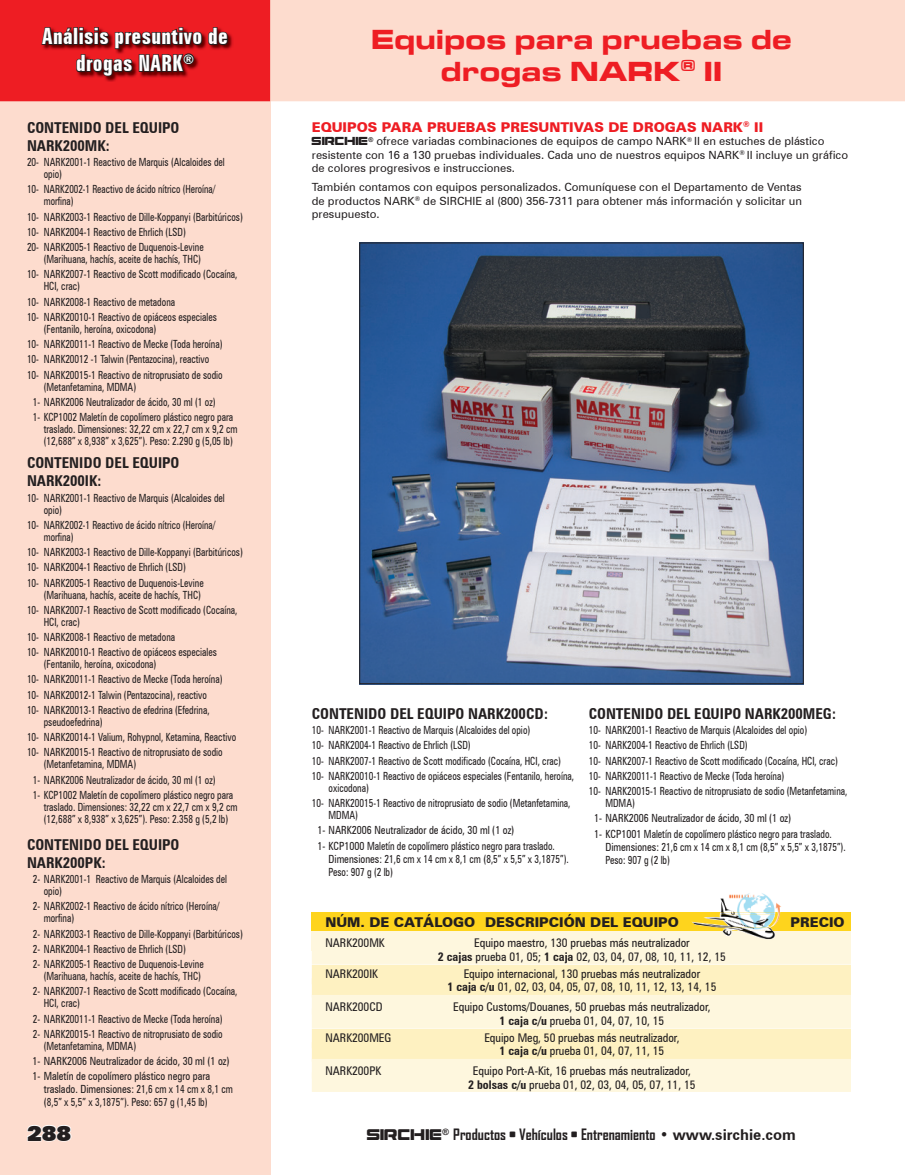
<style>
.page{position:relative;width:905px;height:1175px;background:#fff}
.page>*{position:absolute;margin:0;border:0;box-sizing:border-box;transform-origin:0 0}
.t1{font:28.5px/31.5px "Microgramma D Bold Exte";letter-spacing:.04em;color:#ee1d23;text-align:center;scale:.96 1}
.t2{font:700 extra-condensed 22.5px/27px "Zurich BT";letter-spacing:.02em;color:#fff;text-align:center}
.t3{font:900 21px "Zurich BT";color:#231f20}
.t4{font:700 condensed 15px/18px "Zurich BT";color:#231f20}
.t5{font:700 15px "Agency FB";color:#231f20}
.t6{font:900 13.5px "Zurich BT";color:#ee1d23}
.t7{font:900 13.5px "Zurich BT";color:#231f20}
.t8{font:condensed 12px/13.5px "Zurich BT";color:#231f20;text-align:center}
.t9{font:condensed 11.25px/15.1px "Zurich BT";color:#231f20;scale:.86 1}
.t10{font:11.25px/13.5px "Zurich BT";color:#231f20}
.t11{font:condensed 11.25px/12.8px "Zurich BT";color:#231f20;scale:.93 1}
.s1{font-family:"Sirchie";font-weight:700}
.s2{font-weight:700}
.s3{font-family:"Sirchie"}
.s4{font-family:"Zurich BT"}
</style>
<div class="page">
<div style="left:270px;top:0;width:634px;height:101px;background:#fddcce"></div>
<div style="left:0;top:88px;width:270px;height:1086px;background:#fddcce"></div>
<svg style="left:27px;top:1125px;width:45px;height:17px"></svg>
<svg style="left:0;top:0;width:270px;height:101px;background:#d01a1f"></svg>
<div style="left:312px;top:912px;width:538px;height:20px;background:#fed41d"></div>
<div style="left:312px;top:931px;width:538px;height:19px;background:#fef7de"></div>
<div style="left:312px;top:944px;width:538px;height:20px;background:#fef7de"></div>
<div style="left:312px;top:964px;width:538px;height:20px;background:#fef1c1"></div>
<div style="left:312px;top:978px;width:538px;height:19px;background:#fef1c1"></div>
<div style="left:312px;top:994px;width:538px;height:20px;background:#fef7de"></div>
<div style="left:312px;top:1008px;width:538px;height:19px;background:#fef7de"></div>
<div style="left:312px;top:1028px;width:538px;height:20px;background:#fef1c1"></div>
<div style="left:312px;top:1042px;width:538px;height:19px;background:#fef1c1"></div>
<div style="left:312px;top:1058px;width:538px;height:20px;background:#fef7de"></div>
<div style="left:312px;top:1072px;width:538px;height:19px;background:#fef7de"></div>
<img style="left:361px;top:244px;width:440px;height:438px">
<img style="left:720px;top:893px;width:61px;height:19px">
<img style="left:716px;top:912px;width:64px;height:19px">
<img style="left:741px;top:931px;width:34px;height:8px">
<svg style="left:773px;top:914px;width:4px;height:9px"></svg>
<h2 class="t2" style="left:42px;top:23px;width:187px">Análisis presuntivo de drogas NARK<sup>®</sup></h2>
<h3 class="t4" style="left:27px;top:118px;width:154px">CONTENIDO DEL EQUIPO<br>NARK200MK:</h3>
<p class="t9" style="left:44px;top:156px;width:212px;line-height:12px;text-indent:-17px">20- NARK2001-1 Reactivo de Marquis (Alcaloides del opio)</p>
<p class="t9" style="left:44px;top:183px;width:201px;line-height:12px;text-indent:-17px">10- NARK2002-1 Reactivo de ácido nítrico (Heroína/ morfina)</p>
<p class="t9" style="left:27px;top:209px;width:252px">10- NARK2003-1 Reactivo de Dille-Koppanyi (Barbitúricos)<br>10- NARK2004-1 Reactivo de Ehrlich (LSD)<br>20- NARK2005-1 Reactivo de Duquenois-Levine</p>
<p class="t9" style="left:27px;top:251px;width:246px;text-indent:17px">(Marihuana, hachís, aceite de hachís, THC)<br>10- NARK2007-1 Reactivo de Scott modificado (Cocaína,</p>
<p class="t9" style="left:27px;top:279px;width:222px;text-indent:17px">HCI, crac)<br>10- NARK2008-1 Reactivo de metadona<br>10- NARK20010-1 Reactivo de opiáceos especiales</p>
<p class="t9" style="left:27px;top:321px;width:229px;text-indent:17px">(Fentanilo, heroína, oxicodona)<br>10- NARK20011-1 Reactivo de Mecke (Toda heroína)<br>10- NARK20012 -1 Talwin (Pentazocina), reactivo 10- NARK20015-1 Reactivo de nitroprusiato de sodio</p>
<p class="t9" style="left:33px;top:379px;width:234px;text-indent:11px">(Metanfetamina, MDMA)<br>1- NARK2006 Neutralizador de ácido, 30 ml (1 oz)<br>1- KCP1002 Maletín de copolímero plástico negro para</p>
<p class="t9" style="left:44px;top:423px;width:227px;line-height:12px">traslado. Dimensiones: 32,22 cm x 22,7 cm x 9,2 cm (12,688” x 8,938” x 3,625”). Peso: 2.290 g (5,05 lb)</p>
<h3 class="t4" style="left:27px;top:454px;width:154px">CONTENIDO DEL EQUIPO<br>NARK200IK:</h3>
<p class="t9" style="left:44px;top:491px;width:212px;line-height:12px;text-indent:-17px">10- NARK2001-1 Reactivo de Marquis (Alcaloides del opio)</p>
<p class="t9" style="left:44px;top:519px;width:201px;line-height:12px;text-indent:-17px">10- NARK2002-1 Reactivo de ácido nítrico (Heroína/ morfina)</p>
<p class="t9" style="left:27px;top:544px;width:252px">10- NARK2003-1 Reactivo de Dille-Koppanyi (Barbitúricos)<br>10- NARK2004-1 Reactivo de Ehrlich (LSD)<br>10- NARK2005-1 Reactivo de Duquenois-Levine</p>
<p class="t9" style="left:27px;top:587px;width:246px;text-indent:17px">(Marihuana, hachís, aceite de hachís, THC)<br>10- NARK2007-1 Reactivo de Scott modificado (Cocaína,</p>
<p class="t9" style="left:27px;top:614px;width:222px;text-indent:17px">HCI, crac)<br>10- NARK2008-1 Reactivo de metadona<br>10- NARK20010-1 Reactivo de opiáceos especiales</p>
<p class="t9" style="left:27px;top:656px;width:229px;text-indent:17px">(Fentanilo, heroína, oxicodona)<br>10- NARK20011-1 Reactivo de Mecke (Toda heroína)<br>10- NARK20012-1 Talwin (Pentazocina), reactivo<br>10- NARK20013-1 Reactivo de efedrina (Efedrina,</p>
<p class="t9" style="left:27px;top:714px;width:245px;text-indent:17px">pseudoefedrina)<br>10- NARK20014-1 Valium, Rohypnol, Ketamina, Reactivo<br>10- NARK20015-1 Reactivo de nitroprusiato de sodio</p>
<p class="t9" style="left:33px;top:756px;width:234px;text-indent:11px">(Metanfetamina, MDMA)<br>1- NARK2006 Neutralizador de ácido, 30 ml (1 oz)<br>1- KCP1002 Maletín de copolímero plástico negro para</p>
<p class="t9" style="left:44px;top:800px;width:227px;line-height:12px">traslado. Dimensiones: 32,22 cm x 22,7 cm x 9,2 cm (12,688” x 8,938” x 3,625”). Peso: 2.358 g (5,2 lb)</p>
<h3 class="t4" style="left:27px;top:835px;width:154px">CONTENIDO DEL EQUIPO<br>NARK200PK:</h3>
<p class="t9" style="left:44px;top:873px;width:215px;line-height:12px;text-indent:-11px">2- NARK2001-1 Reactivo de Marquis (Alcaloides del opio)</p>
<p class="t9" style="left:44px;top:900px;width:206px;line-height:12px;text-indent:-11px">2- NARK2002-1 Reactivo de ácido nítrico (Heroína/ morfina)</p>
<p class="t9" style="left:33px;top:926px;width:245px">2- NARK2003-1 Reactivo de Dille-Koppanyi (Barbitúricos)<br>2- NARK2004-1 Reactivo de Ehrlich (LSD)<br>2- NARK2005-1 Reactivo de Duquenois-Levine</p>
<p class="t9" style="left:33px;top:968px;width:239px;text-indent:11px">(Marihuana, hachís, aceite de hachís, THC)<br>2- NARK2007-1 Reactivo de Scott modificado (Cocaína,</p>
<p class="t9" style="left:33px;top:995px;width:222px;text-indent:11px">HCI, crac)<br>2- NARK20011-1 Reactivo de Mecke (Toda heroína)<br>2- NARK20015-1 Reactivo de nitroprusiato de sodio</p>
<p class="t9" style="left:32px;top:1038px;width:230px;text-indent:11px">(Metanfetamina, MDMA)<br>1- NARK2006 Neutralizador de ácido, 30 ml (1 oz)<br>1- Maletín de copolímero plástico negro para</p>
<p class="t11" style="left:44px;top:1082px;width:205px">traslado. Dimensiones: 21,6 cm x 14 cm x 8,1 cm (8,5” x 5,5” x 3,1875”). Peso: 657 g (1,45 lb)</p>
<h3 class="t3" style="left:27px;top:1120px;width:46px">288</h3>
<h1 class="t1" style="left:371px;top:23px;width:439px">Equipos para pruebas de drogas NARK<sup>®</sup> II</h1>
<p class="t6" style="left:312px;top:119px;width:453px">EQUIPOS PARA PRUEBAS PRESUNTIVAS DE DROGAS NARK<sup>®</sup> II</p>
<p class="t10" style="left:312px;top:134px;width:538px"><span class="s1">SIRCHIE</span><sup>®</sup> ofrece variadas combinaciones de equipos de campo NARK<sup>®</sup> II en estuches de plástico resistente con 16 a 130 pruebas individuales. Cada uno de nuestros equipos NARK<sup>®</sup> II incluye un gráfico de colores progresivos e instrucciones.</p>
<p class="t10" style="left:312px;top:180px;width:491px;text-align:justify">También contamos con equipos personalizados. Comuníquese con el Departamento de Ventas de productos NARK<sup>®</sup> de SIRCHIE al (800) 356-7311 para obtener más información y solicitar un presupuesto.</p>
<h3 class="t4" style="left:312px;top:704px;width:237px">CONTENIDO DEL EQUIPO NARK200CD:</h3>
<p class="t9" style="left:312px;top:722px;width:306px">10- NARK2001-1 Reactivo de Marquis (Alcaloides del opio)<br>10- NARK2004-1 Reactivo de Ehrlich (LSD)<br>10- NARK2007-1 Reactivo de Scott modificado (Cocaína, HCI, crac)<br>10- NARK20010-1 Reactivo de opiáceos especiales (Fentanilo, heroína,</p>
<p class="t9" style="left:312px;top:780px;width:302px;text-indent:17px">oxicodona)<br>10- NARK20015-1 Reactivo de nitroprusiato de sodio (Metanfetamina,</p>
<p class="t9" style="left:317px;top:807px;width:278px;line-height:15.6px;text-indent:11px">MDMA)<br>1- NARK2006 Neutralizador de ácido, 30 ml (1 oz)<br>1- KCP1000 Maletín de copolímero plástico negro para traslado.</p>
<p class="t11" style="left:328px;top:852px;width:260px">Dimensiones: 21,6 cm x 14 cm x 8,1 cm (8,5” x 5,5” x 3,1875”).<br>Peso: 907 g (2 lb)</p>
<h3 class="t4" style="left:588px;top:704px;width:249px">CONTENIDO DEL EQUIPO NARK200MEG:</h3>
<p class="t9" style="left:588px;top:722px;width:302px">10- NARK2001-1 Reactivo de Marquis (Alcaloides del opio)<br>10- NARK2004-1 Reactivo de Ehrlich (LSD)<br>10- NARK2007-1 Reactivo de Scott modificado (Cocaína, HCI, crac)<br>10- NARK20011-1 Reactivo de Mecke (Toda heroína)<br>10- NARK20015-1 Reactivo de nitroprusiato de sodio (Metanfetamina,</p>
<p class="t9" style="left:594px;top:795px;width:278px;line-height:15.6px;text-indent:11px">MDMA)<br>1- NARK2006 Neutralizador de ácido, 30 ml (1 oz)<br>1- KCP1001 Maletín de copolímero plástico negro para traslado.</p>
<p class="t11" style="left:605px;top:840px;width:260px">Dimensiones: 21,6 cm x 14 cm x 8,1 cm (8,5” x 5,5” x 3,1875”).<br>Peso: 907 g (2 lb)</p>
<p class="t7" style="left:325px;top:914px;width:355px">NÚM. DE CATÁLOGO DESCRIPCIÓN DEL EQUIPO</p>
<p class="t7" style="left:790px;top:914px;width:56px">PRECIO</p>
<p class="t8" style="left:325px;top:936px;width:61px">NARK200MK</p>
<p class="t8" style="left:438px;top:936px;width:289px">Equipo maestro, 130 pruebas más neutralizador<br><span class="s2">2 cajas</span> prueba 01, 05; <span class="s2">1 caja</span> 02, 03, 04, 07, 08, 10, 11, 12, 15</p>
<p class="t8" style="left:325px;top:966px;width:54px">NARK200IK</p>
<p class="t8" style="left:447px;top:966px;width:270px">Equipo internacional, 130 pruebas más neutralizador<br><span class="s2">1 caja c/u</span> 01, 02, 03, 04, 05, 07, 08, 10, 11, 12, 13, 14, 15</p>
<p class="t8" style="left:325px;top:1000px;width:59px">NARK200CD</p>
<p class="t8" style="left:453px;top:1000px;width:259px">Equipo Customs/Douanes, 50 pruebas más neutralizador,<br><span class="s2">1 caja c/u</span> prueba 01, 04, 07, 10, 15</p>
<p class="t8" style="left:325px;top:1030px;width:67px">NARK200MEG</p>
<p class="t8" style="left:484px;top:1030px;width:197px">Equipo Meg, 50 pruebas más neutralizador,<br><span class="s2">1 caja c/u</span> prueba 01, 04, 07, 11, 15</p>
<p class="t8" style="left:325px;top:1064px;width:57px">NARK200PK</p>
<p class="t8" style="left:468px;top:1064px;width:229px">Equipo Port-A-Kit, 16 pruebas más neutralizador,<br><span class="s2">2 bolsas c/u</span> prueba 01, 02, 03, 04, 05, 07, 11, 15</p>
<h3 class="t5" style="left:367px;top:1125px;width:430px"><span class="s3">SIRCHIE</span><sup>®</sup> Productos • Vehículos • Entrenamiento <span class="s4">• www.sirchie.com</span></h3>
</div>
